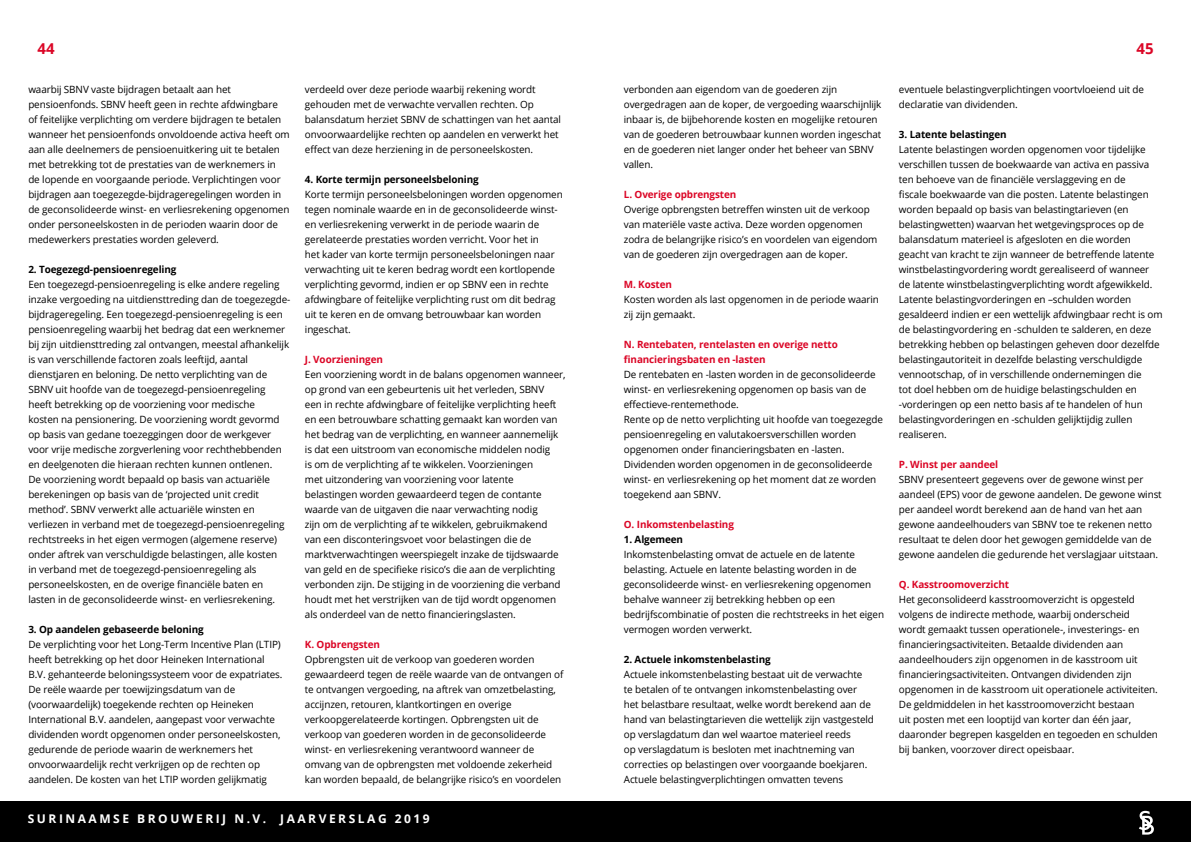
<style>
.page{position:relative;width:1191px;height:842px;background:#fff}
.page>*{position:absolute;margin:0;border:0;box-sizing:border-box;transform-origin:0 0}
.t1{font:700 15px "Open Sans";color:#db0626}
.t2{font:700 12px "Open Sans";letter-spacing:.21em;color:#fff}
.t3{font:10px/15px "Open Sans";letter-spacing:-.01em;color:#000}
.t4{font:700 10px/15px "Open Sans";letter-spacing:-.01em;color:#db0626}
.t5{font:700 10px "Open Sans";letter-spacing:-.01em;color:#000}
</style>
<div class="page">
<div style="left:0;top:802px;width:1191px;height:40px;background:#000"></div>
<svg style="left:1139px;top:811px;width:15px;height:24px"></svg>
<h1 class="t1" style="left:37px;top:38px;width:19px">44</h1>
<h1 class="t1" style="left:1136px;top:38px;width:19px">45</h1>
<p class="t3" style="left:28px;top:81px;width:263px">waarbij SBNV vaste bijdragen betaalt aan het pensioenfonds. SBNV heeft geen in rechte afdwingbare<br>of feitelijke verplichting om verdere bijdragen te betalen wanneer het pensioenfonds onvoldoende activa heeft om aan alle deelnemers de pensioenuitkering uit te betalen met betrekking tot de prestaties van de werknemers in de lopende en voorgaande periode. Verplichtingen voor bijdragen aan toegezegde-bijdrageregelingen worden in de geconsolideerde winst- en verliesrekening opgenomen onder personeelskosten in de perioden waarin door de medewerkers prestaties worden geleverd.</p>
<p class="t5" style="left:28px;top:262px;width:150px">2. Toegezegd-pensioenregeling</p>
<p class="t3" style="left:28px;top:276px;width:264px">Een toegezegd-pensioenregeling is elke andere regeling inzake vergoeding na uitdiensttreding dan de toegezegde&shy;bijdrageregeling. Een toegezegd-pensioenregeling is een pensioenregeling waarbij het bedrag dat een werknemer bij zijn uitdiensttreding zal ontvangen, meestal afhankelijk is van verschillende factoren zoals leeftijd, aantal dienstjaren en beloning. De netto verplichting van de SBNV uit hoofde van de toegezegd-pensioenregeling heeft betrekking op de voorziening voor medische<br>kosten na pensionering. De voorziening wordt gevormd op basis van gedane toezeggingen door de werkgever voor vrije medische zorgverlening voor rechthebbenden en deelgenoten die hieraan rechten kunnen ontlenen.<br>De voorziening wordt bepaald op basis van actuariële berekeningen op basis van de ‘projected unit credit method’. SBNV verwerkt alle actuariële winsten en verliezen in verband met de toegezegd-pensioenregeling rechtstreeks in het eigen vermogen (algemene reserve) onder aftrek van verschuldigde belastingen, alle kosten<br>in verband met de toegezegd-pensioenregeling als personeelskosten, en de overige financiële baten en lasten in de geconsolideerde winst- en verliesrekening.</p>
<p class="t5" style="left:28px;top:622px;width:177px">3. Op aandelen gebaseerde beloning</p>
<p class="t3" style="left:28px;top:636px;width:256px">De verplichting voor het Long-Term Incentive Plan (LTIP) heeft betrekking op het door Heineken International B.V. gehanteerde beloningssysteem voor de expatriates.<br>De reële waarde per toewijzingsdatum van de (voorwaardelijk) toegekende rechten op Heineken International B.V. aandelen, aangepast voor verwachte dividenden wordt opgenomen onder personeelskosten, gedurende de periode waarin de werknemers het onvoorwaardelijk recht verkrijgen op de rechten op aandelen. De kosten van het LTIP worden gelijkmatig</p>
<p class="t3" style="left:305px;top:81px;width:258px">verdeeld over deze periode waarbij rekening wordt gehouden met de verwachte vervallen rechten. Op balansdatum herziet SBNV de schattingen van het aantal onvoorwaardelijke rechten op aandelen en verwerkt het effect van deze herziening in de personeelskosten.</p>
<p class="t5" style="left:305px;top:172px;width:175px">4. Korte termijn personeelsbeloning</p>
<p class="t3" style="left:305px;top:186px;width:259px">Korte termijn personeelsbeloningen worden opgenomen tegen nominale waarde en in de geconsolideerde winst&shy;en verliesrekening verwerkt in de periode waarin de gerelateerde prestaties worden verricht. Voor het in<br>het kader van korte termijn personeelsbeloningen naar verwachting uit te keren bedrag wordt een kortlopende verplichting gevormd, indien er op SBNV een in rechte afdwingbare of feitelijke verplichting rust om dit bedrag uit te keren en de omvang betrouwbaar kan worden ingeschat.</p>
<p class="t4" style="left:305px;top:351px;width:80px">J. Voorzieningen</p>
<p class="t3" style="left:305px;top:366px;width:262px">Een voorziening wordt in de balans opgenomen wanneer, op grond van een gebeurtenis uit het verleden, SBNV<br>een in rechte afdwingbare of feitelijke verplichting heeft en een betrouwbare schatting gemaakt kan worden van het bedrag van de verplichting, en wanneer aannemelijk is dat een uitstroom van economische middelen nodig<br>is om de verplichting af te wikkelen. Voorzieningen<br>met uitzondering van voorziening voor latente belastingen worden gewaardeerd tegen de contante waarde van de uitgaven die naar verwachting nodig<br>zijn om de verplichting af te wikkelen, gebruikmakend van een disconteringsvoet voor belastingen die de marktverwachtingen weerspiegelt inzake de tijdswaarde van geld en de specifieke risico’s die aan de verplichting verbonden zijn. De stijging in de voorziening die verband houdt met het verstrijken van de tijd wordt opgenomen als onderdeel van de netto financieringslasten.</p>
<p class="t4" style="left:305px;top:636px;width:77px">K. Opbrengsten</p>
<p class="t3" style="left:305px;top:651px;width:260px">Opbrengsten uit de verkoop van goederen worden gewaardeerd tegen de reële waarde van de ontvangen of te ontvangen vergoeding, na aftrek van omzetbelasting, accijnzen, retouren, klantkortingen en overige verkoopgerelateerde kortingen. Opbrengsten uit de verkoop van goederen worden in de geconsolideerde winst- en verliesrekening verantwoord wanneer de omvang van de opbrengsten met voldoende zekerheid kan worden bepaald, de belangrijke risico’s en voordelen</p>
<p class="t2" style="left:28px;top:810px;width:403px">SURINAAMSE BROUWERIJ N.V. JAARVERSLAG 2019</p>
<p class="t3" style="left:624px;top:81px;width:259px">verbonden aan eigendom van de goederen zijn overgedragen aan de koper, de vergoeding waarschijnlijk inbaar is, de bijbehorende kosten en mogelijke retouren van de goederen betrouwbaar kunnen worden ingeschat en de goederen niet langer onder het beheer van SBNV vallen.</p>
<p class="t4" style="left:624px;top:186px;width:114px">L. Overige opbrengsten</p>
<p class="t3" style="left:624px;top:201px;width:255px">Overige opbrengsten betreffen winsten uit de verkoop van materiële vaste activa. Deze worden opgenomen zodra de belangrijke risico’s en voordelen van eigendom van de goederen zijn overgedragen aan de koper.</p>
<p class="t4" style="left:624px;top:276px;width:50px">M. Kosten</p>
<p class="t3" style="left:624px;top:291px;width:256px">Kosten worden als last opgenomen in de periode waarin zij zijn gemaakt.</p>
<p class="t4" style="left:624px;top:336px;width:215px">N. Rentebaten, rentelasten en overige netto financieringsbaten en -lasten</p>
<p class="t3" style="left:624px;top:366px;width:261px">De rentebaten en -lasten worden in de geconsolideerde winst- en verliesrekening opgenomen op basis van de effectieve-rentemethode.<br>Rente op de netto verplichting uit hoofde van toegezegde pensioenregeling en valutakoersverschillen worden opgenomen onder financieringsbaten en -lasten.<br>Dividenden worden opgenomen in de geconsolideerde winst- en verliesrekening op het moment dat ze worden toegekend aan SBNV.</p>
<p class="t4" style="left:624px;top:516px;width:112px">O. Inkomstenbelasting</p>
<p class="t5" style="left:624px;top:532px;width:61px">1. Algemeen</p>
<p class="t3" style="left:624px;top:546px;width:262px">Inkomstenbelasting omvat de actuele en de latente belasting. Actuele en latente belasting worden in de geconsolideerde winst- en verliesrekening opgenomen behalve wanneer zij betrekking hebben op een bedrijfscombinatie of posten die rechtstreeks in het eigen vermogen worden verwerkt.</p>
<p class="t5" style="left:624px;top:652px;width:148px">2. Actuele inkomstenbelasting</p>
<p class="t3" style="left:624px;top:666px;width:252px">Actuele inkomstenbelasting bestaat uit de verwachte<br>te betalen of te ontvangen inkomstenbelasting over het belastbare resultaat, welke wordt berekend aan de hand van belastingtarieven die wettelijk zijn vastgesteld op verslagdatum dan wel waartoe materieel reeds<br>op verslagdatum is besloten met inachtneming van correcties op belastingen over voorgaande boekjaren.<br>Actuele belastingverplichtingen omvatten tevens</p>
<p class="t3" style="left:899px;top:81px;width:247px">eventuele belastingverplichtingen voortvloeiend uit de declaratie van dividenden.</p>
<p class="t5" style="left:899px;top:127px;width:109px">3. Latente belastingen</p>
<p class="t3" style="left:899px;top:141px;width:265px">Latente belastingen worden opgenomen voor tijdelijke verschillen tussen de boekwaarde van activa en passiva ten behoeve van de financiële verslaggeving en de<br>fiscale boekwaarde van die posten. Latente belastingen worden bepaald op basis van belastingtarieven (en belastingwetten) waarvan het wetgevingsproces op de balansdatum materieel is afgesloten en die worden geacht van kracht te zijn wanneer de betreffende latente winstbelastingvordering wordt gerealiseerd of wanneer de latente winstbelastingverplichting wordt afgewikkeld.<br>Latente belastingvorderingen en –schulden worden gesaldeerd indien er een wettelijk afdwingbaar recht is om de belastingvordering en -schulden te salderen, en deze betrekking hebben op belastingen geheven door dezelfde belastingautoriteit in dezelfde belasting verschuldigde vennootschap, of in verschillende ondernemingen die<br>tot doel hebben om de huidige belastingschulden en -vorderingen op een netto basis af te handelen of hun belastingvorderingen en -schulden gelijktijdig zullen realiseren.</p>
<p class="t4" style="left:899px;top:456px;width:101px">P. Winst per aandeel</p>
<p class="t3" style="left:899px;top:471px;width:264px">SBNV presenteert gegevens over de gewone winst per aandeel (EPS) voor de gewone aandelen. De gewone winst per aandeel wordt berekend aan de hand van het aan gewone aandeelhouders van SBNV toe te rekenen netto resultaat te delen door het gewogen gemiddelde van de gewone aandelen die gedurende het verslagjaar uitstaan.</p>
<p class="t4" style="left:899px;top:576px;width:112px">Q. Kasstroomoverzicht</p>
<p class="t3" style="left:899px;top:591px;width:260px">Het geconsolideerd kasstroomoverzicht is opgesteld volgens de indirecte methode, waarbij onderscheid wordt gemaakt tussen operationele-, investerings- en financieringsactiviteiten. Betaalde dividenden aan aandeelhouders zijn opgenomen in de kasstroom uit financieringsactiviteiten. Ontvangen dividenden zijn opgenomen in de kasstroom uit operationele activiteiten.<br>De geldmiddelen in het kasstroomoverzicht bestaan<br>uit posten met een looptijd van korter dan één jaar, daaronder begrepen kasgelden en tegoeden en schulden bij banken, voorzover direct opeisbaar.</p>
</div>
